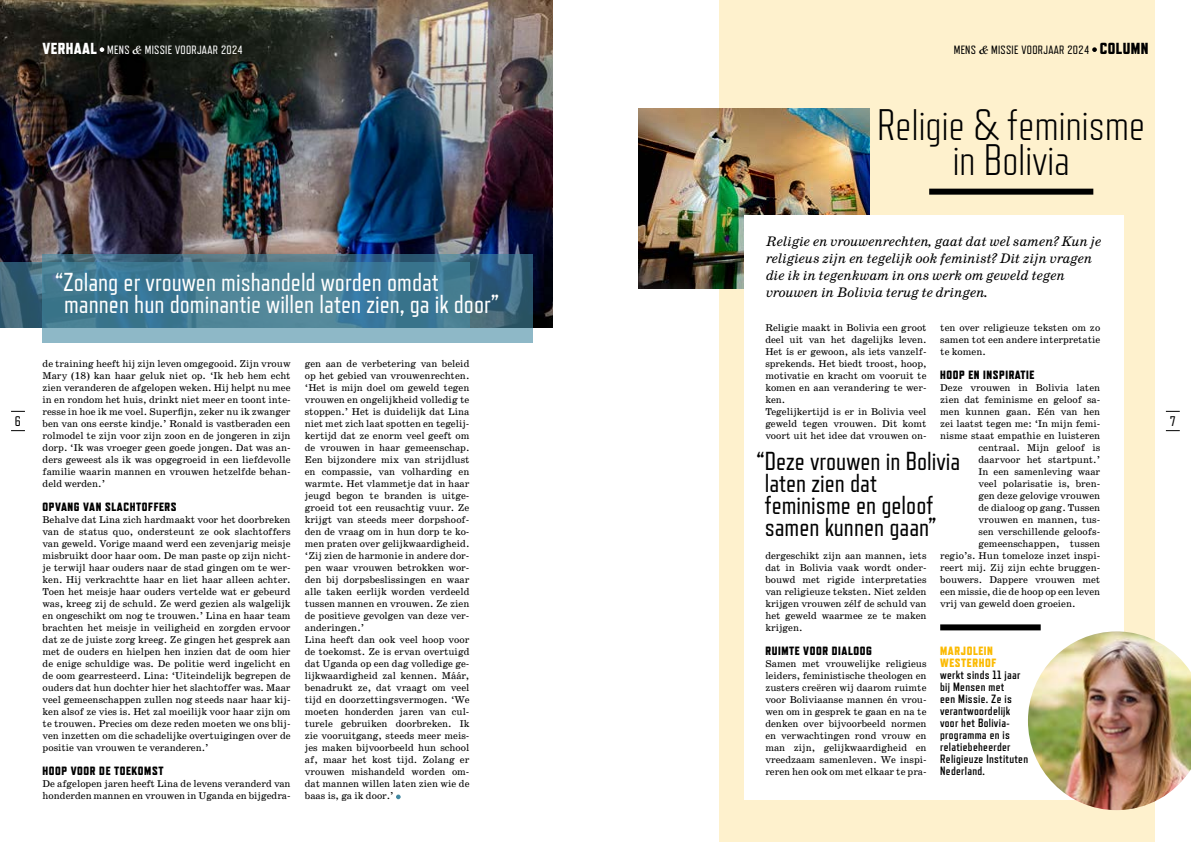
<style>
.page{position:relative;width:1191px;height:842px;background:#fff}
.page>*{position:absolute;margin:0;border:0;box-sizing:border-box;transform-origin:0 0}
.t1{font:300 44.1px/35.3px "Refrigerator Deluxe";letter-spacing:-.01em;color:#000;text-align:center}
.t2{font:26px/22px "Refrigerator Deluxe";color:#fff}
.t3{font:26px/22px "Refrigerator Deluxe";color:#000}
.t4{font:italic 14px/16.8px "School";letter-spacing:-.025em;color:#000}
.t5{font:14px "Refrigerator Deluxe";color:#000}
.t6{font:700 12px/12px "Refrigerator Deluxe";letter-spacing:.025em;color:#000}
.t7{font:800 12px "Refrigerator Deluxe";letter-spacing:.05em;color:#000}
.t8{font:12px "Refrigerator Deluxe";letter-spacing:.025em;color:#fff}
.t9{font:12px "Refrigerator Deluxe";letter-spacing:.025em;color:#000}
.t10{font:800 12px/12px "Refrigerator Deluxe";letter-spacing:.05em;color:#fbba00}
.t11{font:10px/12px "School";color:#000;text-align:justify}
.s1{font-weight:800;font-size:16px}
.s2{font-family:"School";font-style:italic}
</style>
<div class="page">
<img style="left:0;top:0;width:553px;height:327px">
<svg style="left:11px;top:430px;width:14px;height:1px"></svg>
<svg style="left:11px;top:411px;width:14px;height:1px"></svg>
<svg style="left:396px;top:794px;width:5px;height:5px"></svg>
<svg style="left:100px;top:47px;width:4px;height:5px"></svg>
<svg style="left:1165px;top:430px;width:14px;height:1px"></svg>
<svg style="left:1165px;top:411px;width:14px;height:1px"></svg>
<img style="left:638px;top:108px;width:82px;height:181px">
<svg style="left:720px;top:0;width:434px;height:842px;background:#ede1be"></svg>
<div style="left:744px;top:215px;width:380px;height:584px;background:#fff"></div>
<img style="left:1028px;top:631px;width:163px;height:179px">
<div style="left:940px;top:624px;width:100px;height:6px;background:#000"></div>
<svg style="left:1092px;top:47px;width:4px;height:5px"></svg>
<div style="left:929px;top:189px;width:164px;height:6px;background:#000"></div>
<svg style="left:0;top:262px;width:43px;height:65px;background:#3a6276"></svg>
<svg style="left:43px;top:255px;width:490px;height:88px;background:#4e8299"></svg>
<p class="t8" style="left:43px;top:43px;width:202px"><span class="s1">VERHAAL</span> MENS <span class="s2">&amp;</span> MISSIE VOORJAAR 2024</p>
<h3 class="t5" style="left:15px;top:413px;width:8px">6</h3>
<h2 class="t2" style="left:64px;top:272px;width:436px;text-indent:-9px">“Zolang er vrouwen mishandeld worden omdat mannen hun dominantie willen laten zien, ga ik door”</h2>
<p class="t11" style="left:43px;top:358px;width:250px">de training heeft hij zijn leven omgegooid. Zijn vrouw Mary (18) kan haar geluk niet op. ‘Ik heb hem echt zien veranderen de afgelopen weken. Hij helpt nu mee in en rondom het huis, drinkt niet meer en toont inte&shy;resse in hoe ik me voel. Superfijn, zeker nu ik zwanger ben van ons eerste kindje.’ Ronald is vastberaden een rolmodel te zijn voor zijn zoon en de jongeren in zijn dorp. ‘Ik was vroeger geen goede jongen. Dat was an&shy;ders geweest als ik was opgegroeid in een liefdevolle familie waarin mannen en vrouwen hetzelfde behan&shy;deld werden.’</p>
<p class="t7" style="left:43px;top:500px;width:136px">OPVANG VAN SLACHTOFFERS</p>
<p class="t11" style="left:43px;top:514px;width:250px">Behalve dat Lina zich hardmaakt voor het doorbreken van de status quo, ondersteunt ze ook slachtoffers van geweld. Vorige maand werd een zevenjarig meisje misbruikt door haar oom. De man paste op zijn nicht&shy;je terwijl haar ouders naar de stad gingen om te wer&shy;ken. Hij verkrachtte haar en liet haar alleen achter.<br>Toen het meisje haar ouders vertelde wat er gebeurd was, kreeg zij de schuld. Ze werd gezien als walgelijk en ongeschikt om nog te trouwen.’ Lina en haar team brachten het meisje in veiligheid en zorgden ervoor dat ze de juiste zorg kreeg. Ze gingen het gesprek aan met de ouders en hielpen hen inzien dat de oom hier de enige schuldige was. De politie werd ingelicht en de oom gearresteerd. Lina: ‘Uiteindelijk begrepen de ouders dat hun dochter hier het slachtoffer was. Maar veel gemeenschappen zullen nog steeds naar haar kij&shy;ken alsof ze vies is. Het zal moeilijk voor haar zijn om te trouwen. Precies om deze reden moeten we ons blij&shy;ven inzetten om die schadelijke overtuigingen over de positie van vrouwen te veranderen.’</p>
<p class="t7" style="left:43px;top:764px;width:122px">HOOP VOOR DE TOEKOMST</p>
<p class="t11" style="left:43px;top:778px;width:250px">De afgelopen jaren heeft Lina de levens veranderd van honderden mannen en vrouwen in Uganda en bijgedra-</p>
<p class="t11" style="left:305px;top:358px;width:166px;text-align:left">gen aan de verbetering van beleid op het gebied van vrouwenrechten. ‘Het is mijn doel om geweld tegen vrouwen en ongelijkheid volledig te stoppen.’ Het is duidelijk dat Lina niet met zich laat spotten en tegelij&shy;kertijd dat ze enorm veel geeft om de vrouwen in haar gemeenschap.<br>Een bijzondere mix van strijdlust en compassie, van volharding en warmte. Het vlammetje dat in haar jeugd begon te branden is uitge&shy;groeid tot een reusachtig vuur. Ze krijgt van steeds meer dorpshoof&shy;den de vraag om in hun dorp te ko&shy;men praten over gelijkwaardigheid. ‘Zij zien de harmonie in andere dor&shy;pen waar vrouwen betrokken wor&shy;den bij dorpsbeslissingen en waar alle taken eerlijk worden verdeeld tussen mannen en vrouwen. Ze zien de positieve gevolgen van deze ver&shy;anderingen.’<br>Lina heeft dan ook veel hoop voor de toekomst. Ze is ervan overtuigd dat Uganda op een dag volledige ge&shy;lijkwaardigheid zal kennen. Máár, benadrukt ze, dat vraagt om veel tijd en doorzettingsvermogen. ‘We moeten honderden jaren van cul&shy;turele gebruiken doorbreken. Ik zie vooruitgang, steeds meer meis&shy;jes maken bijvoorbeeld hun school af, maar het kost tijd. Zolang er vrouwen mishandeld worden om&shy;dat mannen willen laten zien wie de baas is, ga ik door.’</p>
<p class="t9" style="left:953px;top:43px;width:196px">MENS <span class="s2">&amp;</span> MISSIE VOORJAAR 2024 <span class="s1">COLUMN</span></p>
<h1 class="t1" style="left:877px;top:108px;width:270px">Religie &amp; feminisme in Bolivia</h1>
<h3 class="t4" style="left:765px;top:234px;width:337px">Religie en vrouwenrechten, gaat dat wel samen? Kun je religieus zijn en tegelijk ook feminist? Dit zijn vragen die ik in tegenkwam in ons werk om geweld tegen vrouwen in Bolivia terug te dringen.</h3>
<p class="t11" style="left:765px;top:322px;width:163px;text-align:left">Religie maakt in Bolivia een groot deel uit van het dagelijks leven.<br>Het ís er gewoon, als iets vanzelf&shy;sprekends. Het biedt troost, hoop, motivatie en kracht om vooruit te komen en aan verandering te wer&shy;ken.<br>Tegelijkertijd is er in Bolivia veel geweld tegen vrouwen. Dit komt voort uit het idee dat vrouwen on-</p>
<p class="t11" style="left:940px;top:322px;width:162px">ten over religieuze teksten om zo samen tot een andere interpretatie te komen.</p>
<p class="t7" style="left:940px;top:368px;width:96px">HOOP EN INSPIRATIE</p>
<p class="t11" style="left:940px;top:382px;width:162px">Deze vrouwen in Bolivia laten</p>
<p class="t11" style="left:940px;top:394px;width:162px">zien dat feminisme en geloof sa-</p>
<p class="t11" style="left:940px;top:406px;width:161px">men kunnen gaan. Eén van hen</p>
<p class="t11" style="left:940px;top:418px;width:162px">zei laatst tegen me: ‘In mijn femi-</p>
<p class="t11" style="left:940px;top:430px;width:162px">nisme staat empathie en luisteren</p>
<p class="t11" style="left:978px;top:442px;width:123px">centraal. Mijn geloof is</p>
<p class="t11" style="left:978px;top:454px;width:123px">daarvoor het startpunt.’</p>
<p class="t11" style="left:978px;top:466px;width:123px">In een samenleving waar</p>
<p class="t11" style="left:978px;top:478px;width:123px">veel polarisatie is, bren-</p>
<p class="t11" style="left:978px;top:490px;width:123px">gen deze gelovige vrouwen</p>
<p class="t11" style="left:978px;top:502px;width:123px">de dialoog op gang. Tussen</p>
<p class="t11" style="left:978px;top:514px;width:123px">vrouwen en mannen, tus-</p>
<p class="t11" style="left:978px;top:526px;width:123px">sen verschillende geloofs-</p>
<p class="t11" style="left:978px;top:538px;width:123px">gemeenschappen, tussen</p>
<p class="t11" style="left:940px;top:550px;width:161px">regio’s. Hun tomeloze inzet inspi-</p>
<p class="t11" style="left:940px;top:562px;width:162px">reert mij. Zij zijn echte bruggen-</p>
<p class="t11" style="left:940px;top:574px;width:161px">bouwers. Dappere vrouwen met</p>
<p class="t11" style="left:940px;top:586px;width:162px">een missie, die de hoop op een leven</p>
<p class="t11" style="left:940px;top:598px;width:137px">vrij van geweld doen groeien.</p>
<h2 class="t3" style="left:764px;top:451px;width:197px;text-indent:-8px">“Deze vrouwen in Bolivia laten zien dat feminisme en geloof samen kunnen gaan”</h2>
<p class="t11" style="left:765px;top:550px;width:163px">dergeschikt zijn aan mannen, iets dat in Bolivia vaak wordt onder&shy;bouwd met rigide interpretaties van religieuze teksten. Niet zelden krijgen vrouwen zélf de schuld van het geweld waarmee ze te maken krijgen.</p>
<p class="t7" style="left:765px;top:644px;width:108px">RUIMTE VOOR DIALOOG</p>
<p class="t11" style="left:765px;top:658px;width:163px">Samen met vrouwelijke religieus leiders, feministische theologen en zusters creëren wij daarom ruimte voor Boliviaanse mannen én vrou&shy;wen om in gesprek te gaan en na te denken over bijvoorbeeld normen en verwachtingen rond vrouw en man zijn, gelijkwaardigheid en vreedzaam samenleven. We inspi&shy;reren hen ook om met elkaar te pra-</p>
<p class="t10" style="left:940px;top:645px;width:58px">MARJOLEIN<br>WESTERHOF</p>
<p class="t6" style="left:940px;top:669px;width:89px">werkt sinds 11 jaar bij Mensen met<br>een Missie. Ze is verantwoordelijk voor het Bolivia&shy;programma en is relatiebeheerder<br>Religieuze Instituten<br>Nederland.</p>
<h3 class="t5" style="left:1170px;top:413px;width:7px">7</h3>
</div>
